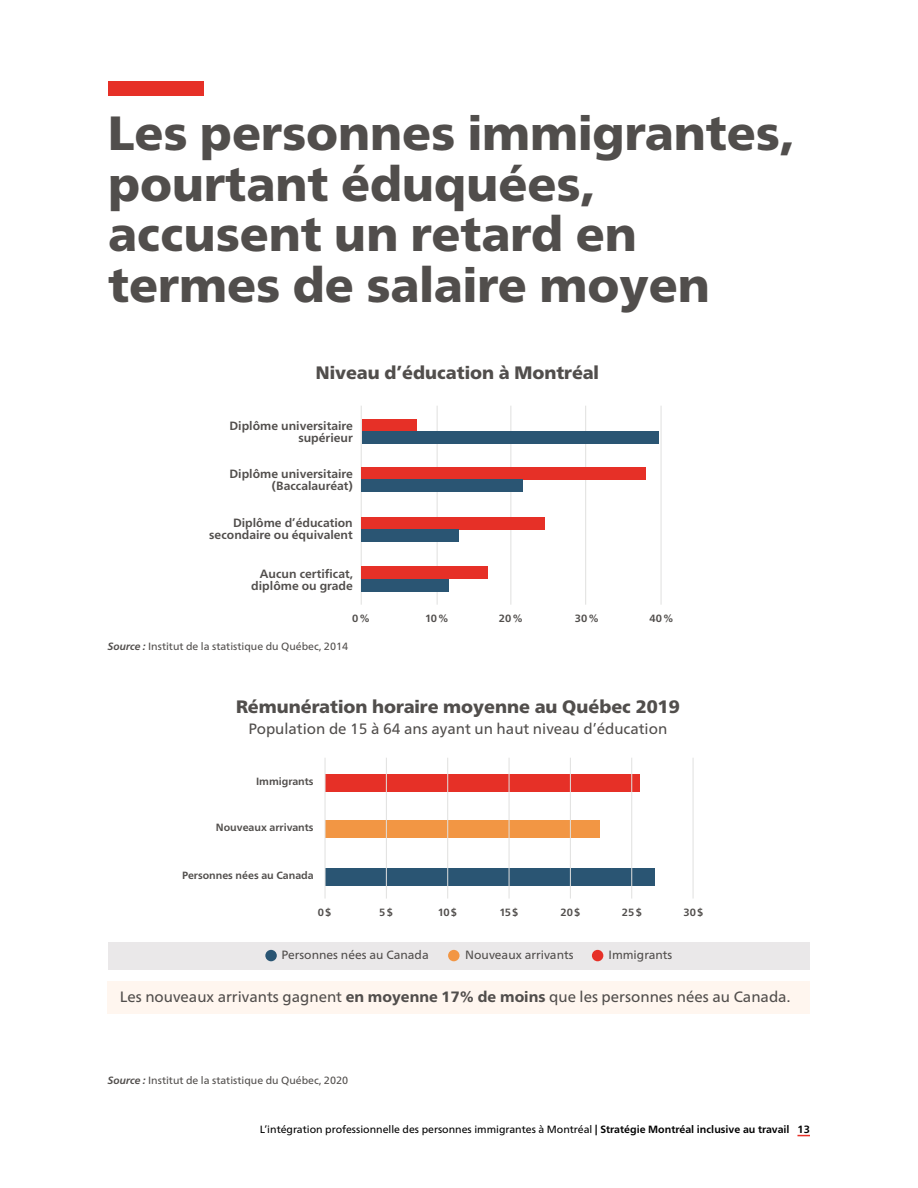
<style>
.page{position:relative;width:918px;height:1188px;background:#fff}
.page>*{position:absolute;margin:0;border:0;box-sizing:border-box;transform-origin:0 0}
.t1{font:900 48px/51px "Frutiger Pro";color:#514e4c}
.t2{font:900 18px "Frutiger Pro";color:#514e4c}
.t3{font:15px "Frutiger Pro";color:#514e4c}
.t4{font:700 12px/12px "Frutiger Pro";color:#514e4c;text-align:right}
.t5{font:12px "Frutiger Pro";color:#514e4c}
.t6{font:10.5px "Frutiger Pro";color:#000}
.t7{font:10.5px "Frutiger Pro";color:#514e4c}
.t8{font:700 10.5px "Frutiger Pro";color:#514e4c}
.s1{font-weight:700;font-style:italic}
.s2{font-weight:800}
.s3{font-weight:700}
</style>
<div class="page">
<svg style="left:797px;top:1135px;width:13px;height:1px"></svg>
<div style="left:108px;top:81px;width:95px;height:14px;background:#e63027"></div>
<hr style="left:361px;top:406px;width:1px;height:199px;background:#e0e0df">
<hr style="left:437px;top:406px;width:1px;height:199px;background:#e0e0df">
<hr style="left:510px;top:406px;width:1px;height:199px;background:#e0e0df">
<hr style="left:585px;top:406px;width:1px;height:199px;background:#e0e0df">
<hr style="left:661px;top:406px;width:1px;height:199px;background:#e0e0df">
<div style="left:362px;top:419px;width:55px;height:13px;background:#e63027"></div>
<div style="left:362px;top:432px;width:297px;height:12px;background:#2a5573"></div>
<div style="left:361px;top:467px;width:285px;height:12px;background:#e63027"></div>
<div style="left:361px;top:479px;width:161px;height:13px;background:#2a5573"></div>
<div style="left:361px;top:517px;width:183px;height:12px;background:#e63027"></div>
<div style="left:361px;top:529px;width:98px;height:13px;background:#2a5573"></div>
<div style="left:361px;top:567px;width:126px;height:12px;background:#e63027"></div>
<div style="left:361px;top:579px;width:88px;height:12px;background:#2a5573"></div>
<div style="left:108px;top:981px;width:702px;height:33px;background:#fff6ef"></div>
<div style="left:108px;top:942px;width:702px;height:27px;background:#eae8e9"></div>
<div style="left:265px;top:950px;width:12px;height:11px;background:#2a5573;border-radius:50%"></div>
<div style="left:592px;top:950px;width:11px;height:11px;background:#e63027;border-radius:50%"></div>
<div style="left:448px;top:950px;width:12px;height:11px;background:#f29644;border-radius:50%"></div>
<div style="left:325px;top:820px;width:274px;height:18px;background:#f29644"></div>
<div style="left:325px;top:774px;width:314px;height:18px;background:#e63027"></div>
<div style="left:325px;top:868px;width:330px;height:18px;background:#2a5573"></div>
<hr style="left:325px;top:758px;width:1px;height:141px;background:#e0e0df">
<hr style="left:386px;top:758px;width:1px;height:141px;background:#e0e0df">
<hr style="left:447px;top:758px;width:1px;height:141px;background:#e0e0df">
<hr style="left:509px;top:758px;width:1px;height:141px;background:#e0e0df">
<hr style="left:570px;top:758px;width:1px;height:141px;background:#e0e0df">
<hr style="left:631px;top:758px;width:1px;height:141px;background:#e0e0df">
<hr style="left:693px;top:758px;width:1px;height:141px;background:#e0e0df">
<h1 class="t1" style="left:108px;top:107px;width:687px">Les personnes immigrantes, pourtant éduquées, accusent un retard en termes de salaire moyen</h1>
<h2 class="t2" style="left:316px;top:362px;width:285px">Niveau d’éducation à Montréal</h2>
<p class="t4" style="left:229px;top:420px;width:125px">Diplôme universitaire supérieur</p>
<p class="t4" style="left:229px;top:468px;width:125px">Diplôme universitaire (Baccalauréat)</p>
<p class="t4" style="left:209px;top:517px;width:145px">Diplôme d’éducation secondaire ou équivalent</p>
<p class="t4" style="left:251px;top:567px;width:103px">Aucun certificat, diplôme ou grade</p>
<p class="t8" style="left:352px;top:612px;width:19px">0%</p>
<p class="t8" style="left:425px;top:612px;width:25px">10%</p>
<p class="t8" style="left:499px;top:612px;width:25px">20%</p>
<p class="t8" style="left:575px;top:612px;width:25px">30%</p>
<p class="t8" style="left:650px;top:612px;width:25px">40%</p>
<p class="t7" style="left:108px;top:640px;width:242px"><span class="s1">Source :</span> Institut de la statistique du Québec, 2014</p>
<h2 class="t2" style="left:236px;top:695px;width:445px">Rémunération horaire moyenne au Québec 2019</h2>
<p class="t3" style="left:248px;top:719px;width:420px">Population de 15 à 64 ans ayant un haut niveau d’éducation</p>
<p class="t8" style="left:256px;top:775px;width:59px">Immigrants</p>
<p class="t8" style="left:216px;top:821px;width:99px">Nouveaux arrivants</p>
<p class="t8" style="left:182px;top:869px;width:133px">Personnes nées au Canada</p>
<p class="t8" style="left:318px;top:906px;width:15px">0$</p>
<p class="t8" style="left:379px;top:906px;width:15px">5$</p>
<p class="t8" style="left:438px;top:906px;width:21px">10$</p>
<p class="t8" style="left:500px;top:906px;width:21px">15$</p>
<p class="t8" style="left:560px;top:906px;width:22px">20$</p>
<p class="t8" style="left:622px;top:906px;width:22px">25$</p>
<p class="t8" style="left:683px;top:906px;width:22px">30$</p>
<p class="t5" style="left:282px;top:948px;width:149px">Personnes nées au Canada</p>
<p class="t5" style="left:465px;top:948px;width:110px">Nouveaux arrivants</p>
<p class="t5" style="left:609px;top:948px;width:65px">Immigrants</p>
<p class="t3" style="left:120px;top:988px;width:672px">Les nouveaux arrivants gagnent <span class="s2">en moyenne 17% de moins</span> que les personnes nées au Canada.</p>
<p class="t7" style="left:108px;top:1074px;width:242px"><span class="s1">Source :</span> Institut de la statistique du Québec, 2020</p>
<p class="t6" style="left:260px;top:1122px;width:552px">L’intégration professionnelle des personnes immigrantes à Montréal <span class="s3">| Stratégie Montréal inclusive au travail 13</span></p>
</div>
